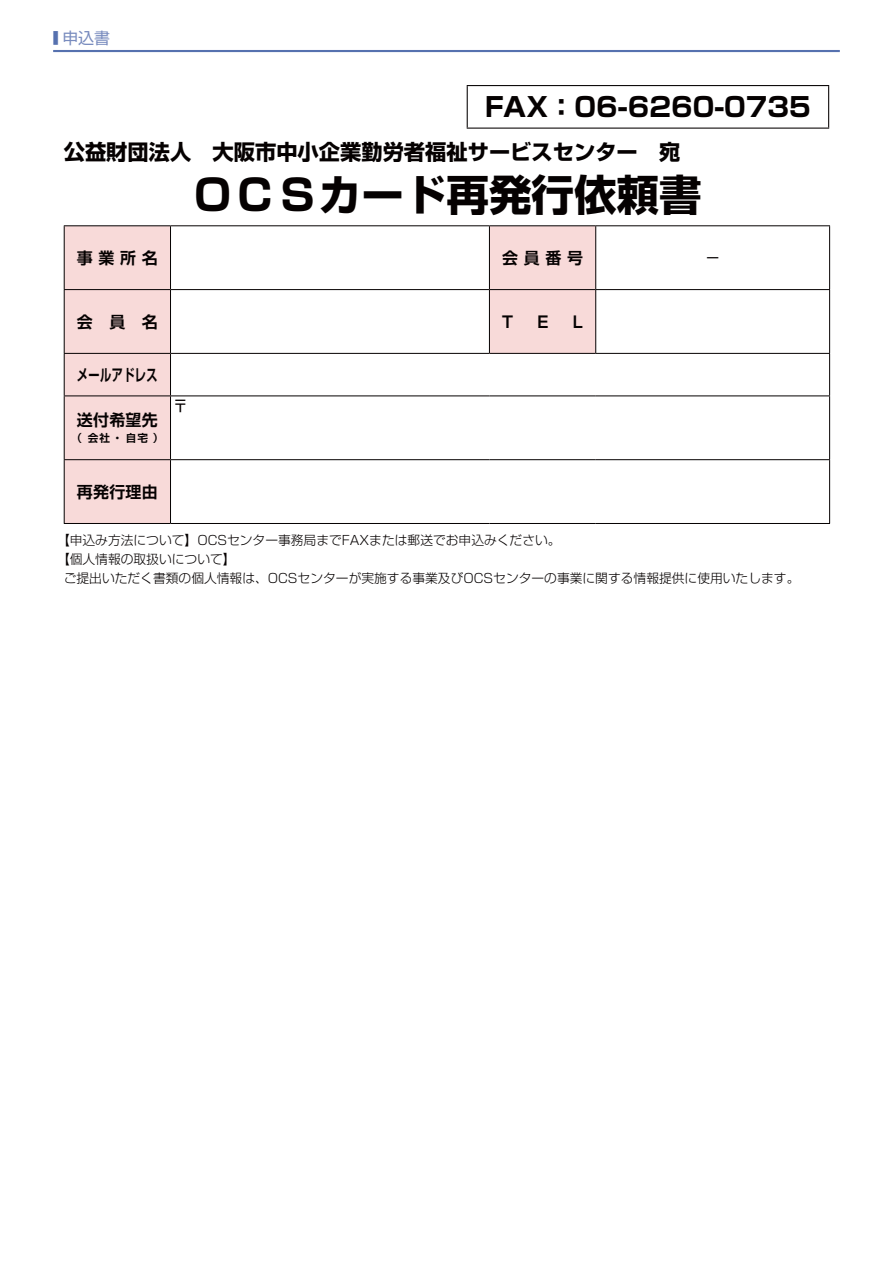
<style>
.page{position:relative;width:893px;height:1263px;background:#fff}
.page>*{position:absolute;margin:0;border:0;box-sizing:border-box;transform-origin:0 0}
.t1{font:700 42.45px "Shin Go Pro";color:#050101}
.t2{font:700 26.55px "Shin Go Pro";color:#050101}
.t3{font:700 21.3px "Shin Go Pro";color:#050101}
.t4{font:700 15.9px "Shin Go Pro De";letter-spacing:.04em;color:#050101}
.t5{font:700 15.9px "Shin Go Pro De";letter-spacing:.04em;color:#050101;scale:.7 1}
.t6{font:15.9px "Shin Go Pro";color:#788bbe}
.t7{font:15.9px "Shin Go Pro";color:#050101}
.t8{font:300 12.75px "Shin Go Pro";color:#050101}
.t9{font:700 10.65px "Shin Go Pro De";color:#050101}
.s1{color:#5671af}
</style>
<div class="page">
<hr style="left:53px;top:50px;width:787px;height:2px;background:#5671af">
<hr style="left:467px;top:85px;width:362px;height:1px;background:#050101">
<hr style="left:467px;top:86px;width:1px;height:42px;background:#050101">
<hr style="left:828px;top:86px;width:1px;height:42px;background:#050101">
<hr style="left:467px;top:128px;width:362px;height:1px;background:#050101">
<svg style="left:65px;top:226px;width:531px;height:297px"></svg>
<hr style="left:64px;top:225px;width:107px;height:1px;background:#050101">
<hr style="left:64px;top:226px;width:1px;height:63px;background:#050101">
<hr style="left:171px;top:225px;width:318px;height:1px;background:#050101">
<hr style="left:170px;top:226px;width:1px;height:63px;background:#050101">
<hr style="left:489px;top:225px;width:107px;height:1px;background:#050101">
<hr style="left:489px;top:226px;width:1px;height:63px;background:#050101">
<hr style="left:596px;top:225px;width:234px;height:1px;background:#050101">
<hr style="left:595px;top:226px;width:1px;height:63px;background:#050101">
<hr style="left:829px;top:226px;width:1px;height:63px;background:#050101">
<hr style="left:64px;top:289px;width:107px;height:1px;background:#050101">
<hr style="left:64px;top:290px;width:1px;height:63px;background:#050101">
<hr style="left:171px;top:289px;width:318px;height:1px;background:#050101">
<hr style="left:170px;top:290px;width:1px;height:63px;background:#050101">
<hr style="left:489px;top:289px;width:107px;height:1px;background:#050101">
<hr style="left:489px;top:290px;width:1px;height:63px;background:#050101">
<hr style="left:596px;top:289px;width:234px;height:1px;background:#050101">
<hr style="left:595px;top:290px;width:1px;height:63px;background:#050101">
<hr style="left:829px;top:290px;width:1px;height:63px;background:#050101">
<hr style="left:64px;top:353px;width:107px;height:1px;background:#050101">
<hr style="left:64px;top:354px;width:1px;height:41px;background:#050101">
<hr style="left:171px;top:353px;width:318px;height:1px;background:#050101">
<hr style="left:170px;top:354px;width:1px;height:41px;background:#050101">
<hr style="left:489px;top:353px;width:107px;height:1px;background:#050101">
<hr style="left:596px;top:353px;width:234px;height:1px;background:#050101">
<hr style="left:829px;top:354px;width:1px;height:41px;background:#050101">
<hr style="left:64px;top:395px;width:107px;height:1px;background:#050101">
<hr style="left:64px;top:396px;width:1px;height:63px;background:#050101">
<hr style="left:171px;top:395px;width:318px;height:1px;background:#050101">
<hr style="left:170px;top:396px;width:1px;height:63px;background:#050101">
<hr style="left:489px;top:395px;width:107px;height:1px;background:#050101">
<hr style="left:596px;top:395px;width:234px;height:1px;background:#050101">
<hr style="left:829px;top:396px;width:1px;height:63px;background:#050101">
<hr style="left:64px;top:459px;width:107px;height:1px;background:#050101">
<hr style="left:64px;top:460px;width:1px;height:63px;background:#050101">
<hr style="left:171px;top:459px;width:318px;height:1px;background:#050101">
<hr style="left:170px;top:460px;width:1px;height:63px;background:#050101">
<hr style="left:489px;top:459px;width:107px;height:1px;background:#050101">
<hr style="left:596px;top:459px;width:234px;height:1px;background:#050101">
<hr style="left:829px;top:460px;width:1px;height:63px;background:#050101">
<hr style="left:64px;top:523px;width:107px;height:1px;background:#050101">
<hr style="left:171px;top:523px;width:318px;height:1px;background:#050101">
<hr style="left:489px;top:523px;width:107px;height:1px;background:#050101">
<hr style="left:596px;top:523px;width:234px;height:1px;background:#050101">
<p class="t6" style="left:53px;top:25px;width:59px"><span class="s1">■</span> 申込書</p>
<h2 class="t2" style="left:485px;top:86px;width:327px">FAX：06-6260-0735</h2>
<h3 class="t3" style="left:64px;top:135px;width:618px">公益財団法人　大阪市中小企業勤労者福祉サービスセンター　宛</h3>
<h1 class="t1" style="left:191px;top:161px;width:512px">ＯＣＳカード再発行依頼書</h1>
<p class="t4" style="left:77px;top:245px;width:82px">事業所名</p>
<p class="t4" style="left:502px;top:245px;width:82px">会員番号</p>
<p class="t7" style="left:705px;top:245px;width:17px">－</p>
<p class="t4" style="left:77px;top:308px;width:82px">会員名</p>
<p class="t4" style="left:502px;top:308px;width:12px">T</p>
<p class="t4" style="left:538px;top:308px;width:12px">E</p>
<p class="t4" style="left:573px;top:308px;width:12px">L</p>
<p class="t5" style="left:77px;top:362px;width:117px">メールアドレス</p>
<p class="t4" style="left:77px;top:407px;width:82px">送付希望先</p>
<p class="t9" style="left:71px;top:430px;width:93px">（会社・自宅）</p>
<p class="t7" style="left:173px;top:393px;width:17px">〒</p>
<p class="t4" style="left:77px;top:478px;width:82px">再発行理由</p>
<p class="t8" style="left:57px;top:529px;width:505px">【申込み方法について】OCSセンター事務局までFAXまたは郵送でお申込みください。</p>
<p class="t8" style="left:57px;top:548px;width:180px">【個人情報の取扱いについて】</p>
<p class="t8" style="left:64px;top:568px;width:737px">ご提出いただく書類の個人情報は、OCSセンターが実施する事業及びOCSセンターの事業に関する情報提供に使用いたします。</p>
</div>
